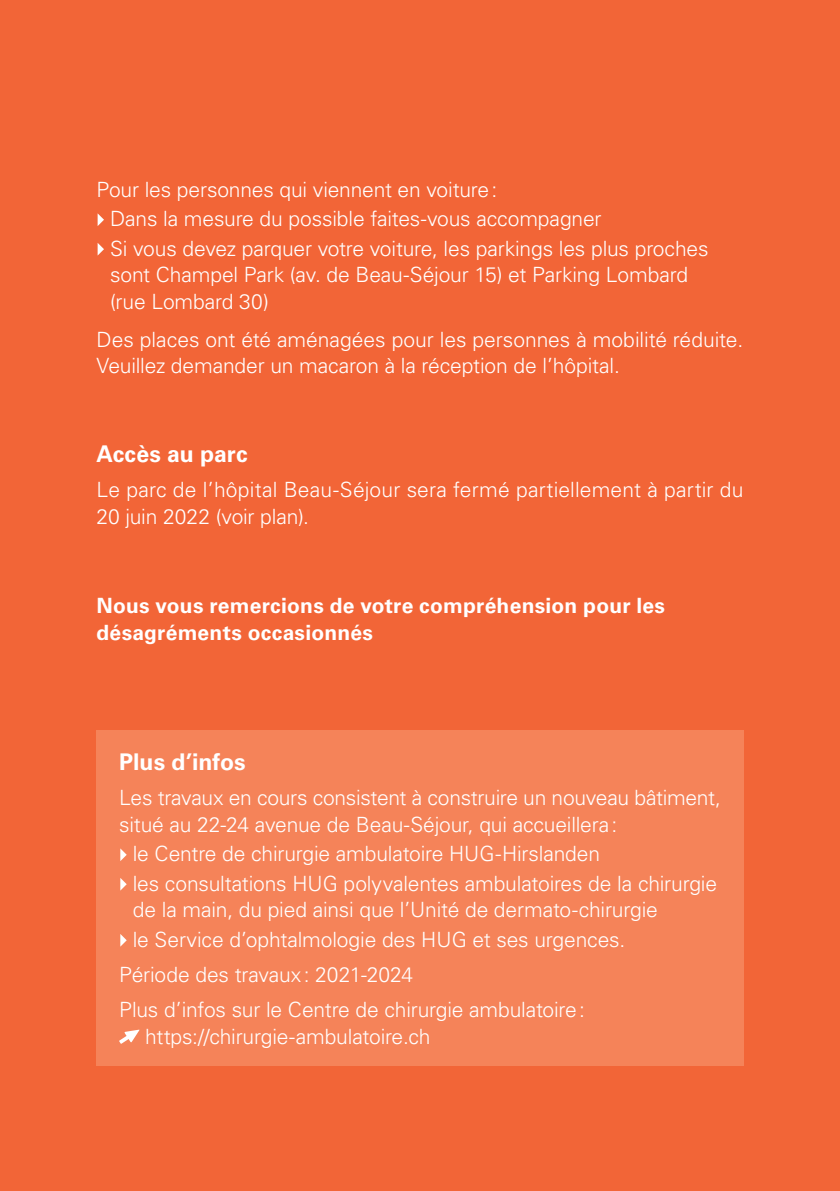
<style>
.page{position:relative;width:840px;height:1191px;background:#fff}
.page>*{position:absolute;margin:0;border:0;box-sizing:border-box;transform-origin:0 0}
.t1{font:700 23px "Univers LT Std";color:#fff}
.t2{font:300 21px/29.4px "Univers LT Std";letter-spacing:-.005em;color:#fff}
.t3{font:700 21px/26.6px "Univers LT Std";letter-spacing:.01em;color:#fff}
</style>
<div class="page">
<div style="left:0;top:0;width:839px;height:1191px;background:#f26537"></div>
<svg style="left:98px;top:214px;width:6px;height:12px"></svg>
<svg style="left:98px;top:243px;width:6px;height:12px"></svg>
<div style="left:96px;top:730px;width:647px;height:336px;background:#f58359"></div>
<svg style="left:120px;top:848px;width:7px;height:13px"></svg>
<svg style="left:120px;top:878px;width:7px;height:12px"></svg>
<svg style="left:120px;top:934px;width:7px;height:12px"></svg>
<svg style="left:119px;top:1029px;width:20px;height:14px"></svg>
<p class="t2" style="left:110px;top:174px;width:599px;text-indent:-14px">Pour les personnes qui viennent en voiture:<br>Dans la mesure du possible faites-vous accompagner<br>Si vous devez parquer votre voiture, les parkings les plus proches</p>
<p class="t2" style="left:110px;top:261px;width:579px;line-height:26.6px">sont Champel Park (av. de Beau-Séjour 15) et Parking Lombard (rue Lombard 30)</p>
<p class="t2" style="left:96px;top:326px;width:648px;line-height:26.6px">Des places ont été aménagées pour les personnes à mobilité réduite.<br>Veuillez demander un macaron à la réception de l’hôpital.</p>
<p class="t1" style="left:96px;top:441px;width:152px">Accès au parc</p>
<p class="t2" style="left:96px;top:477px;width:648px;line-height:26.6px">Le parc de l’hôpital Beau-Séjour sera fermé partiellement à partir du<br>20 juin 2022 (voir plan).</p>
<p class="t3" style="left:96px;top:592px;width:569px">Nous vous remercions de votre compréhension pour les désagréments occasionnés</p>
<p class="t1" style="left:119px;top:748px;width:128px">Plus d’infos</p>
<p class="t2" style="left:119px;top:784px;width:602px;line-height:26.6px">Les travaux en cours consistent à construire un nouveau bâtiment, situé au 22-24 avenue de Beau-Séjour, qui accueillera:</p>
<p class="t2" style="left:133px;top:839px;width:585px">le Centre de chirurgie ambulatoire HUG-Hirslanden<br>les consultations HUG polyvalentes ambulatoires de la chirurgie</p>
<p class="t2" style="left:133px;top:895px;width:526px">de la main, du pied ainsi que l’Unité de dermato-chirurgie le Service d’ophtalmologie des HUG et ses urgences.</p>
<p class="t2" style="left:119px;top:956px;width:467px;line-height:35.2px">Période des travaux: 2021-2024<br>Plus d’infos sur le Centre de chirurgie ambulatoire:</p>
<p class="t2" style="left:145px;top:1021px;width:287px">https://chirurgie-ambulatoire.ch</p>
</div>
